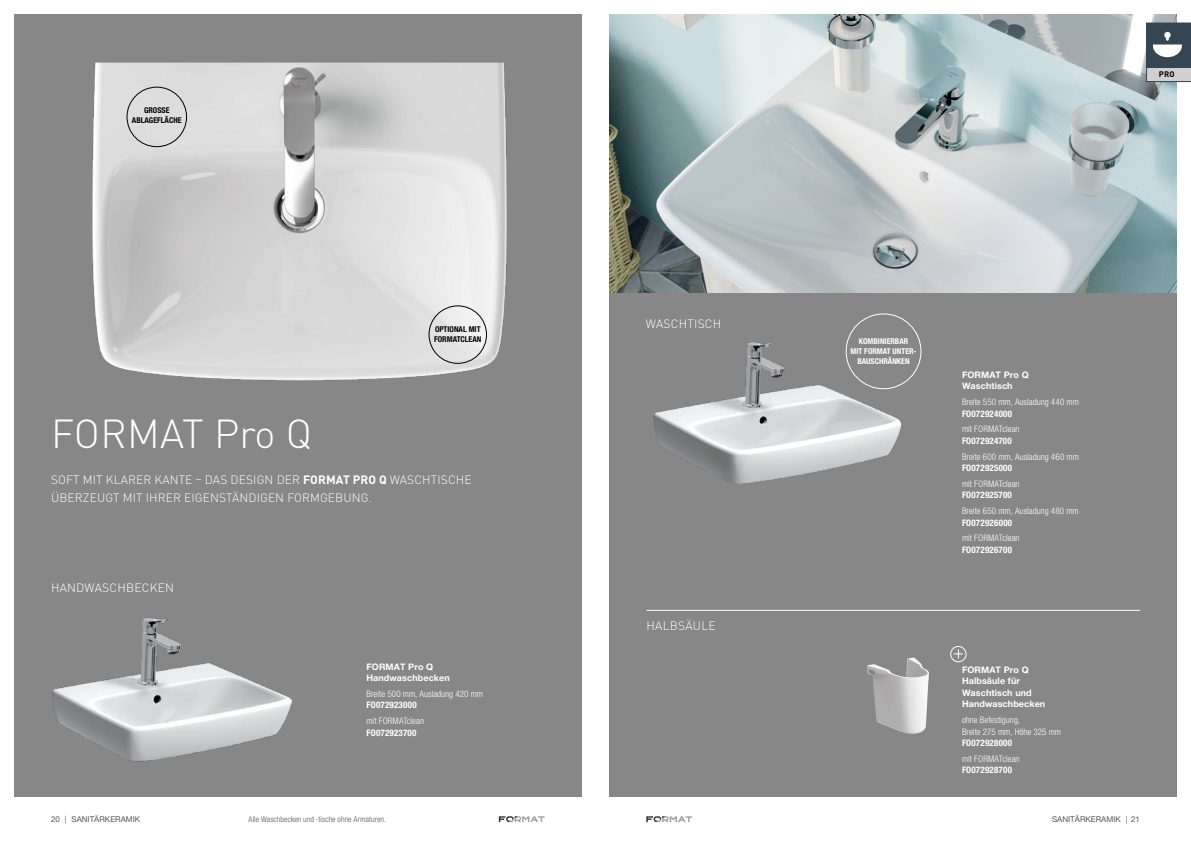
<style>
.page{position:relative;width:1191px;height:842px;background:#fff}
.page>*{position:absolute;margin:0;border:0;box-sizing:border-box;transform-origin:0 0}
.t1{font:300 40px "DIN Pro";color:#fff}
.t2{font:300 12px/18px "DIN Pro";letter-spacing:.01em;color:#fff}
.t3{font:300 condensed 9px/11.5px "Helvetica Neue LT Pro";letter-spacing:.005em;color:#fff}
.t4{font:700 condensed 9px "Helvetica Neue LT Pro";letter-spacing:.025em;color:#fff}
.t5{font:700 9px/11.5px "Helvetica Neue LT Pro";letter-spacing:.01em;color:#fff}
.t6{font:700 condensed 8px/10px "Helvetica Neue LT Pro";color:#000;text-align:center}
.t7{font:300 condensed 8px "Helvetica Neue LT Pro";letter-spacing:.005em;color:#575756}
.t8{font:700 condensed 8px/10px "Helvetica Neue LT Pro";color:#fff;text-align:center}
.t9{font:8px "Helvetica Neue LT Pro";color:#575756}
.t10{font:700 8px "DIN Pro";color:#000}
.s1{font-weight:700}
</style>
<div class="page">
<div style="left:609px;top:14px;width:567px;height:783px;background:#878787"></div>
<div style="left:14px;top:14px;width:567px;height:783px;background:#878787"></div>
<svg style="left:499px;top:816px;width:45px;height:6px"></svg>
<svg style="left:646px;top:816px;width:46px;height:6px"></svg>
<img style="left:609px;top:14px;width:567px;height:278px">
<img style="left:92px;top:62px;width:415px;height:319px">
<div style="left:126px;top:87px;width:61px;height:60px;border:1px solid #000;border-radius:50%"></div>
<div style="left:428px;top:305px;width:59px;height:59px;border:1px solid #000;border-radius:50%"></div>
<img style="left:867px;top:657px;width:62px;height:77px">
<div style="left:950px;top:646px;width:16px;height:16px;border:1px solid #fff;border-radius:50%"></div>
<svg style="left:954px;top:649px;width:9px;height:9px"></svg>
<hr style="left:646px;top:610px;width:494px;height:1px;background:#fff">
<svg style="left:1146px;top:23px;width:45px;height:59px;background:#707a83"></svg>
<img style="left:52px;top:618px;width:240px;height:144px">
<img style="left:653px;top:328px;width:250px;height:156px">
<p class="t6" style="left:132px;top:105px;width:51px">GROSSE<br>ABLAGEFLÄCHE</p>
<p class="t10" style="left:1158px;top:69px;width:17px">PRO</p>
<p class="t6" style="left:434px;top:324px;width:49px;text-align:left">OPTIONAL MIT<br>FORMATCLEAN</p>
<h1 class="t1" style="left:51px;top:407px;width:262px">FORMAT Pro Q</h1>
<h2 class="t2" style="left:51px;top:470px;width:422px">SOFT MIT KLARER KANTE – DAS DESIGN DER <span class="s1">FORMAT PRO Q</span> WASCHTISCHE<br>ÜBERZEUGT MIT IHRER EIGENSTÄNDIGEN FORMGEBUNG.</h2>
<h2 class="t2" style="left:51px;top:578px;width:124px">HANDWASCHBECKEN</h2>
<p class="t5" style="left:366px;top:660px;width:85px">FORMAT Pro Q<br>Handwaschbecken</p>
<p class="t3" style="left:366px;top:688px;width:118px">Breite 500 mm, Ausladung 420 mm</p>
<p class="t4" style="left:366px;top:700px;width:52px">FO072923000</p>
<p class="t3" style="left:366px;top:715px;width:59px">mit FORMATclean</p>
<p class="t4" style="left:366px;top:727px;width:51px">FO072923700</p>
<h2 class="t2" style="left:646px;top:314px;width:77px">WASCHTISCH</h2>
<h2 class="t2" style="left:646px;top:617px;width:71px">HALBSÄULE</h2>
<p class="t8" style="left:850px;top:336px;width:68px">KOMBINIERBAR<br>MIT FORMAT UNTER-<br>BAUSCHRÄNKEN</p>
<p class="t5" style="left:962px;top:369px;width:68px">FORMAT Pro Q<br>Waschtisch</p>
<p class="t3" style="left:962px;top:396px;width:118px">Breite 550 mm, Ausladung 440 mm</p>
<p class="t4" style="left:962px;top:408px;width:52px">FO072924000</p>
<p class="t3" style="left:962px;top:423px;width:59px">mit FORMATclean</p>
<p class="t4" style="left:962px;top:435px;width:51px">FO072924700</p>
<p class="t3" style="left:962px;top:450px;width:118px">Breite 600 mm, Ausladung 460 mm</p>
<p class="t4" style="left:962px;top:462px;width:52px">FO072925000</p>
<p class="t3" style="left:962px;top:478px;width:59px">mit FORMATclean</p>
<p class="t4" style="left:962px;top:490px;width:51px">FO072925700</p>
<p class="t3" style="left:962px;top:505px;width:118px">Breite 650 mm, Ausladung 480 mm</p>
<p class="t4" style="left:962px;top:517px;width:52px">FO072926000</p>
<p class="t3" style="left:962px;top:532px;width:59px">mit FORMATclean</p>
<p class="t4" style="left:962px;top:544px;width:51px">FO072926700</p>
<p class="t5" style="left:962px;top:664px;width:85px">FORMAT Pro Q<br>Halbsäule für<br>Waschtisch und<br>Handwaschbecken</p>
<p class="t3" style="left:962px;top:714px;width:100px">ohne Befestigung,<br>Breite 275 mm, Höhe 325 mm</p>
<p class="t4" style="left:962px;top:737px;width:52px">FO072928000</p>
<p class="t3" style="left:962px;top:753px;width:59px">mit FORMATclean</p>
<p class="t4" style="left:962px;top:765px;width:51px">FO072928700</p>
<p class="t9" style="left:51px;top:814px;width:91px">20 | SANITÄRKERAMIK</p>
<p class="t9" style="left:1052px;top:815px;width:89px">SANITÄRKERAMIK | 21</p>
<p class="t7" style="left:249px;top:815px;width:139px">Alle Waschbecken und -tische ohne Armaturen.</p>
</div>
